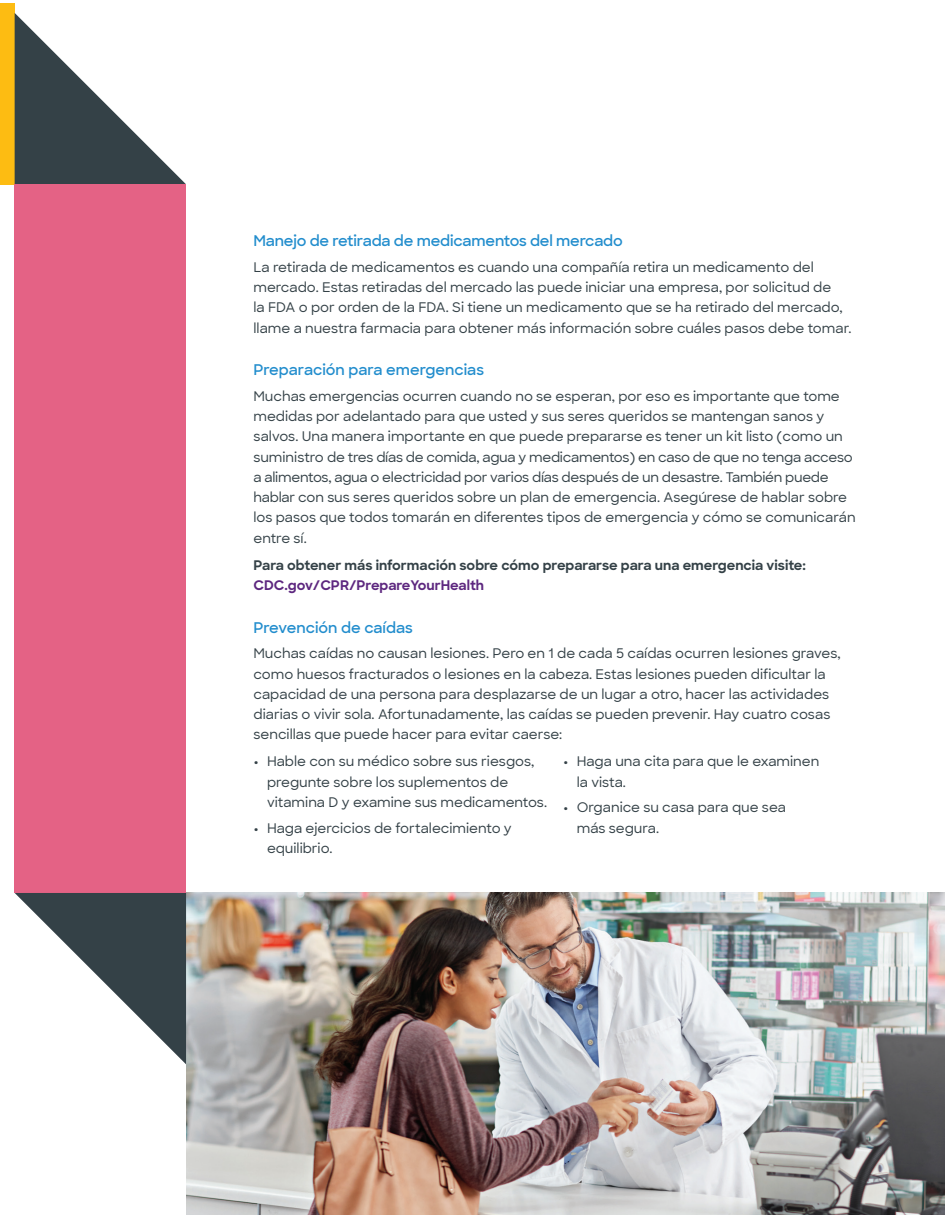
<style>
.page{position:relative;width:945px;height:1215px;background:#fff}
.page>*{position:absolute;margin:0;border:0;box-sizing:border-box;transform-origin:0 0}
.t1{font:600 15px "Sharp Sans";letter-spacing:-.01em;color:#228dcd}
.t2{font:500 13.5px/20.2px "Sharp Sans";color:#344147}
.t3{font:700 13.5px "Sharp Sans";color:#344147}
.t4{font:700 13.5px "Sharp Sans";color:#5d277f}
.s1{font-weight:700}
</style>
<div class="page">
<img style="left:186px;top:893px;width:759px;height:322px">
<div style="left:0;top:3px;width:15px;height:181px;background:#fdbc12"></div>
<svg style="left:15px;top:13px;width:171px;height:171px"></svg>
<div style="left:15px;top:184px;width:171px;height:709px;background:#e46285"></div>
<svg style="left:15px;top:893px;width:171px;height:171px"></svg>
<p class="t1" style="left:254px;top:230px;width:371px">Manejo de retirada de medicamentos del mercado</p>
<p class="t2" style="left:254px;top:256px;width:599px">La retirada de medicamentos es cuando una compañía retira un medicamento del mercado. Estas retiradas del mercado las puede iniciar una empresa, por solicitud de<br>la FDA o por orden de la FDA. Si tiene un medicamento que se ha retirado del mercado, llame a nuestra farmacia para obtener más información sobre cuáles pasos debe tomar.</p>
<p class="t1" style="left:254px;top:359px;width:232px">Preparación para emergencias</p>
<p class="t2" style="left:254px;top:385px;width:604px">Muchas emergencias ocurren cuando no se esperan, por eso es importante que tome medidas por adelantado para que usted y sus seres queridos se mantengan sanos y salvos. Una manera importante en que puede prepararse es tener un kit listo (como un suministro de tres días de comida, agua y medicamentos) en caso de que no tenga acceso a alimentos, agua o electricidad por varios días después de un desastre. También puede hablar con sus seres queridos sobre un plan de emergencia. Asegúrese de hablar sobre los pasos que todos tomarán en diferentes tipos de emergencia y cómo se comunicarán entre sí.</p>
<p class="t3" style="left:254px;top:555px;width:554px">Para obtener más información sobre cómo prepararse para una emergencia visite:</p>
<p class="t4" style="left:254px;top:575px;width:232px">CDC.gov/CPR/PrepareYourHealth</p>
<p class="t1" style="left:254px;top:616px;width:161px">Prevención de caídas</p>
<p class="t2" style="left:254px;top:643px;width:589px">Muchas caídas no causan lesiones. Pero en 1 de cada 5 caídas ocurren lesiones graves, como huesos fracturados o lesiones en la cabeza. Estas lesiones pueden dificultar la capacidad de una persona para desplazarse de un lugar a otro, hacer las actividades diarias o vivir sola. Afortunadamente, las caídas se pueden prevenir. Hay cuatro cosas sencillas que puede hacer para evitar caerse:</p>
<p class="t2" style="left:267px;top:751px;width:282px;text-indent:-14px"><span class="s1">•</span> Hable con su médico sobre sus riesgos, pregunte sobre los suplementos de vitamina D y examine sus medicamentos.</p>
<p class="t2" style="left:267px;top:817px;width:246px;text-indent:-14px"><span class="s1">•</span> Haga ejercicios de fortalecimiento y equilibrio.</p>
<p class="t2" style="left:577px;top:751px;width:244px;text-indent:-14px"><span class="s1">•</span> Haga una cita para que le examinen la vista.</p>
<p class="t2" style="left:577px;top:797px;width:211px;text-indent:-14px"><span class="s1">•</span> Organice su casa para que sea más segura.</p>
</div>
